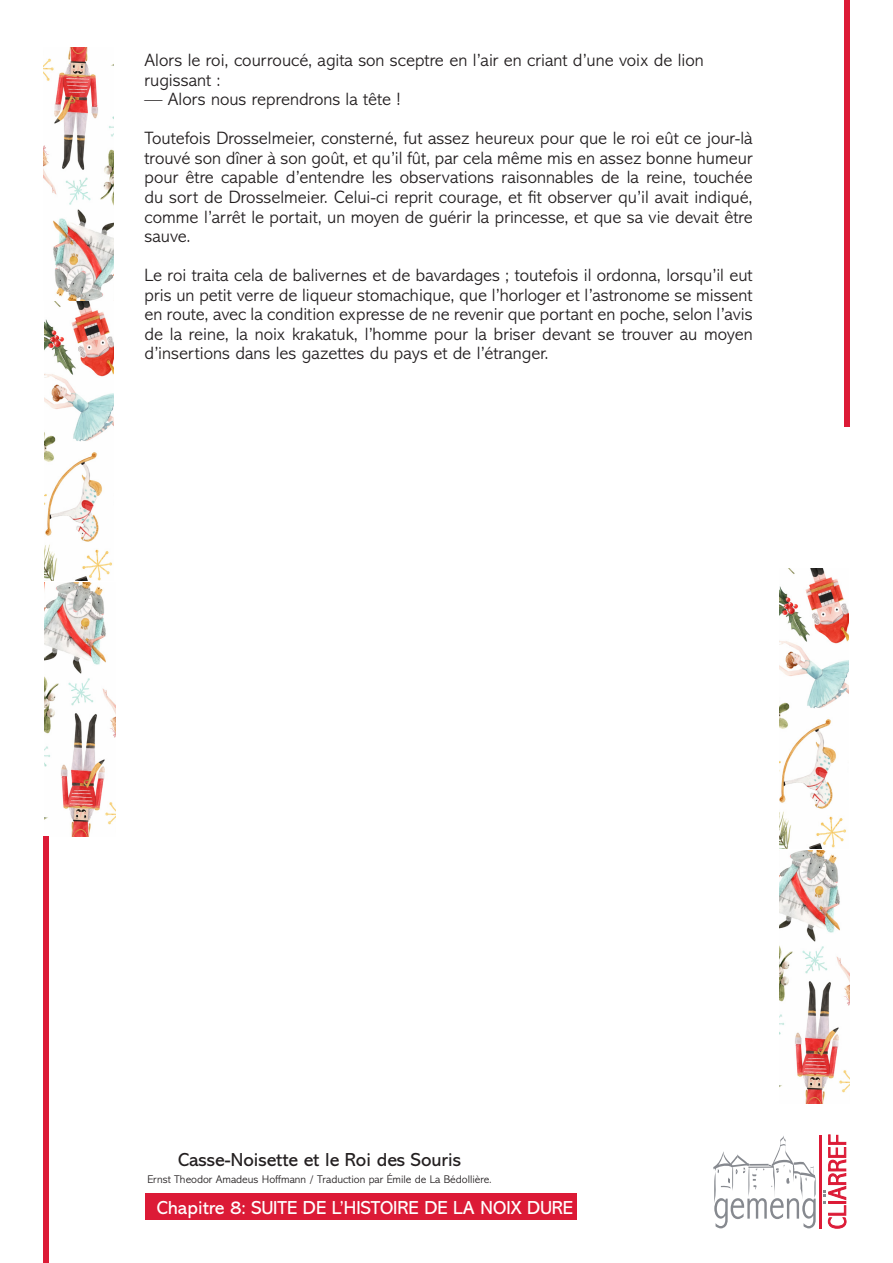
<style>
.page{position:relative;width:893px;height:1263px;background:#fff}
.page>*{position:absolute;margin:0;border:0;box-sizing:border-box;transform-origin:0 0}
.t1{font:19.05px "Abadi MT Pro";color:#fff}
.t2{font:19.05px "Abadi MT Pro";color:#231f20}
.t3{font:300 18px/19.5px "Abadi MT Pro";color:#231f20;text-align:justify}
.t4{font:300 11.25px "Abadi MT Pro";color:#231f20}
</style>
<div class="page">
<img style="left:43px;top:47px;width:71px;height:253px">
<img style="left:45px;top:583px;width:71px;height:253px">
<img style="left:779px;top:850px;width:71px;height:253px">
<img style="left:45px;top:301px;width:69px;height:280px">
<img style="left:779px;top:569px;width:69px;height:279px">
<div style="left:43px;top:836px;width:6px;height:427px;background:#dc1a36"></div>
<svg style="left:713px;top:1136px;width:103px;height:92px"></svg>
<hr style="left:819px;top:1135px;width:3px;height:93px;background:#dc1a36">
<svg style="left:823px;top:1134px;width:23px;height:94px"></svg>
<div style="left:844px;top:0;width:6px;height:427px;background:#dc1a36"></div>
<div style="left:146px;top:1194px;width:431px;height:26px;background:#dc1a36"></div>
<p class="t3" style="left:145px;top:51px;width:561px">Alors le roi, courroucé, agita son sceptre en l’air en criant d’une voix de lion</p>
<p class="t3" style="left:145px;top:71px;width:78px">rugissant :</p>
<p class="t3" style="left:145px;top:90px;width:258px">— Alors nous reprendrons la tête !</p>
<p class="t3" style="left:145px;top:129px;width:610px">Toutefois Drosselmeier, consterné, fut assez heureux pour que le roi eût ce jour-là trouvé son dîner à son goût, et qu’il fût, par cela même mis en assez bonne humeur pour être capable d’entendre les observations raisonnables de la reine, touchée du sort de Drosselmeier. Celui-ci reprit courage, et fit observer qu’il avait indiqué, comme l’arrêt le portait, un moyen de guérir la princesse, et que sa vie devait être sauve.</p>
<p class="t3" style="left:145px;top:266px;width:610px">Le roi traita cela de balivernes et de bavardages ; toutefois il ordonna, lorsqu’il eut pris un petit verre de liqueur stomachique, que l’horloger et l’astronome se missent en route, avec la condition expresse de ne revenir que portant en poche, selon l’avis de la reine, la noix krakatuk, l’homme pour la briser devant se trouver au moyen d’insertions dans les gazettes du pays et de l’étranger.</p>
<p class="t2" style="left:178px;top:1149px;width:285px">Casse-Noisette et le Roi des Souris</p>
<p class="t4" style="left:147px;top:1173px;width:346px">Ernst Theodor Amadeus Hoffmann / Traduction par Émile de La Bédollière.</p>
<p class="t1" style="left:157px;top:1197px;width:418px">Chapitre 8: SUITE DE L’HISTOIRE DE LA NOIX DURE</p>
</div>
